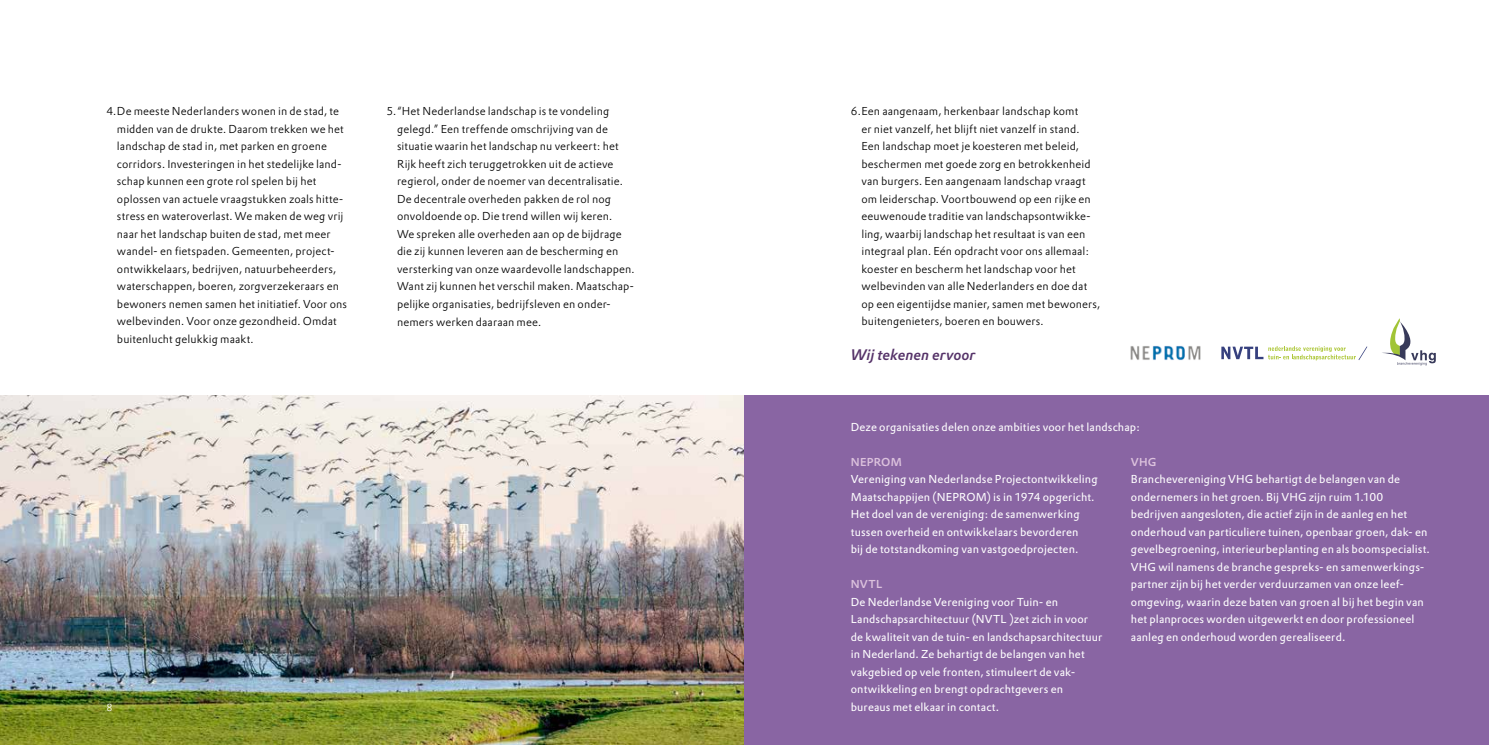
<style>
.page{position:relative;width:1489px;height:745px;background:#fff}
.page>*{position:absolute;margin:0;border:0;box-sizing:border-box;transform-origin:0 0}
.t1{font:italic 500 15px "DTL Prokyon TOT";color:#563369}
.t2{font:300 11.25px/17.5px "DTL Prokyon TOT";letter-spacing:.01em;color:#000}
.t3{font:11.25px/17.5px "DTL Prokyon TOT";letter-spacing:.01em;color:#fff}
.t4{font:500 11.25px "DTL Prokyon TOT";letter-spacing:.02em;color:#dcc2dd}
.t5{font:300 10px "DTL Prokyon TOT";color:#fff}
</style>
<div class="page">
<img style="left:0;top:395px;width:744px;height:349px">
<div style="left:744px;top:395px;width:744px;height:349px;background:#8965a3"></div>
<svg style="left:1382px;top:318px;width:53px;height:47px"></svg>
<img style="left:1130px;top:346px;width:71px;height:14px">
<svg style="left:1221px;top:346px;width:146px;height:14px"></svg>
<p class="t2" style="left:117px;top:102px;width:231px;text-indent:-11px">4.De meeste Nederlanders wonen in de stad, te midden van de drukte. Daarom trekken we het landschap de stad in, met parken en groene corridors. Investeringen in het stedelijke land&shy;schap kunnen een grote rol spelen bij het oplossen van actuele vraagstukken zoals hitte&shy;stress en wateroverlast. We maken de weg vrij naar het landschap buiten de stad, met meer wandel- en fietspaden. Gemeenten, project&shy;ontwikkelaars, bedrijven, natuurbeheerders, waterschappen, boeren, zorgverzekeraars en bewoners nemen samen het initiatief. Voor ons welbevinden. Voor onze gezondheid. Omdat buitenlucht gelukkig maakt.</p>
<p class="t2" style="left:397px;top:102px;width:239px;text-indent:-11px">5.“Het Nederlandse landschap is te vondeling gelegd.” Een treffende omschrijving van de situatie waarin het landschap nu verkeert: het Rijk heeft zich teruggetrokken uit de actieve regierol, onder de noemer van decentralisatie.<br>De decentrale overheden pakken de rol nog onvoldoende op. Die trend willen wij keren.<br>We spreken alle overheden aan op de bijdrage die zij kunnen leveren aan de bescherming en versterking van onze waardevolle landschappen.<br>Want zij kunnen het verschil maken. Maatschap&shy;pelijke organisaties, bedrijfsleven en onder&shy;nemers werken daaraan mee.</p>
<p class="t5" style="left:106px;top:700px;width:8px">8</p>
<p class="t2" style="left:861px;top:102px;width:240px;text-indent:-11px">6.Een aangenaam, herkenbaar landschap komt<br>er niet vanzelf, het blijft niet vanzelf in stand.<br>Een landschap moet je koesteren met beleid, beschermen met goede zorg en betrokkenheid van burgers. Een aangenaam landschap vraagt om leiderschap. Voortbouwend op een rijke en eeuwenoude traditie van landschapsontwikke&shy;ling, waarbij landschap het resultaat is van een integraal plan. Eén opdracht voor ons allemaal: koester en bescherm het landschap voor het welbevinden van alle Nederlanders en doe dat op een eigentijdse manier, samen met bewoners, buitengenieters, boeren en bouwers.</p>
<h1 class="t1" style="left:850px;top:345px;width:126px">Wij tekenen ervoor</h1>
<p class="t3" style="left:850px;top:417px;width:291px">Deze organisaties delen onze ambities voor het landschap:</p>
<p class="t4" style="left:850px;top:454px;width:52px">NEPROM</p>
<p class="t3" style="left:850px;top:470px;width:248px">Vereniging van Nederlandse Projectontwikkeling Maatschappijen (NEPROM) is in 1974 opgericht.<br>Het doel van de vereniging: de samenwerking tussen overheid en ontwikkelaars bevorderen<br>bij de totstandkoming van vastgoedprojecten.</p>
<p class="t4" style="left:850px;top:576px;width:33px">NVTL</p>
<p class="t3" style="left:850px;top:592px;width:253px">De Nederlandse Vereniging voor Tuin- en Landschapsarchitectuur (NVTL )zet zich in voor de kwaliteit van de tuin- en landschapsarchitectuur in Nederland. Ze behartigt de belangen van het vakgebied op vele fronten, stimuleert de vak&shy;ontwikkeling en brengt opdrachtgevers en bureaus met elkaar in contact.</p>
<p class="t4" style="left:1130px;top:454px;width:27px">VHG</p>
<p class="t3" style="left:1130px;top:470px;width:300px">Branchevereniging VHG behartigt de belangen van de ondernemers in het groen. Bij VHG zijn ruim 1.100 bedrijven aangesloten, die actief zijn in de aanleg en het onderhoud van particuliere tuinen, openbaar groen, dak- en gevelbegroening, interieurbeplanting en als boomspecialist.<br>VHG wil namens de branche gespreks- en samenwerkings&shy;partner zijn bij het verder verduurzamen van onze leef&shy;omgeving, waarin deze baten van groen al bij het begin van het planproces worden uitgewerkt en door professioneel aanleg en onderhoud worden gerealiseerd.</p>
</div>
